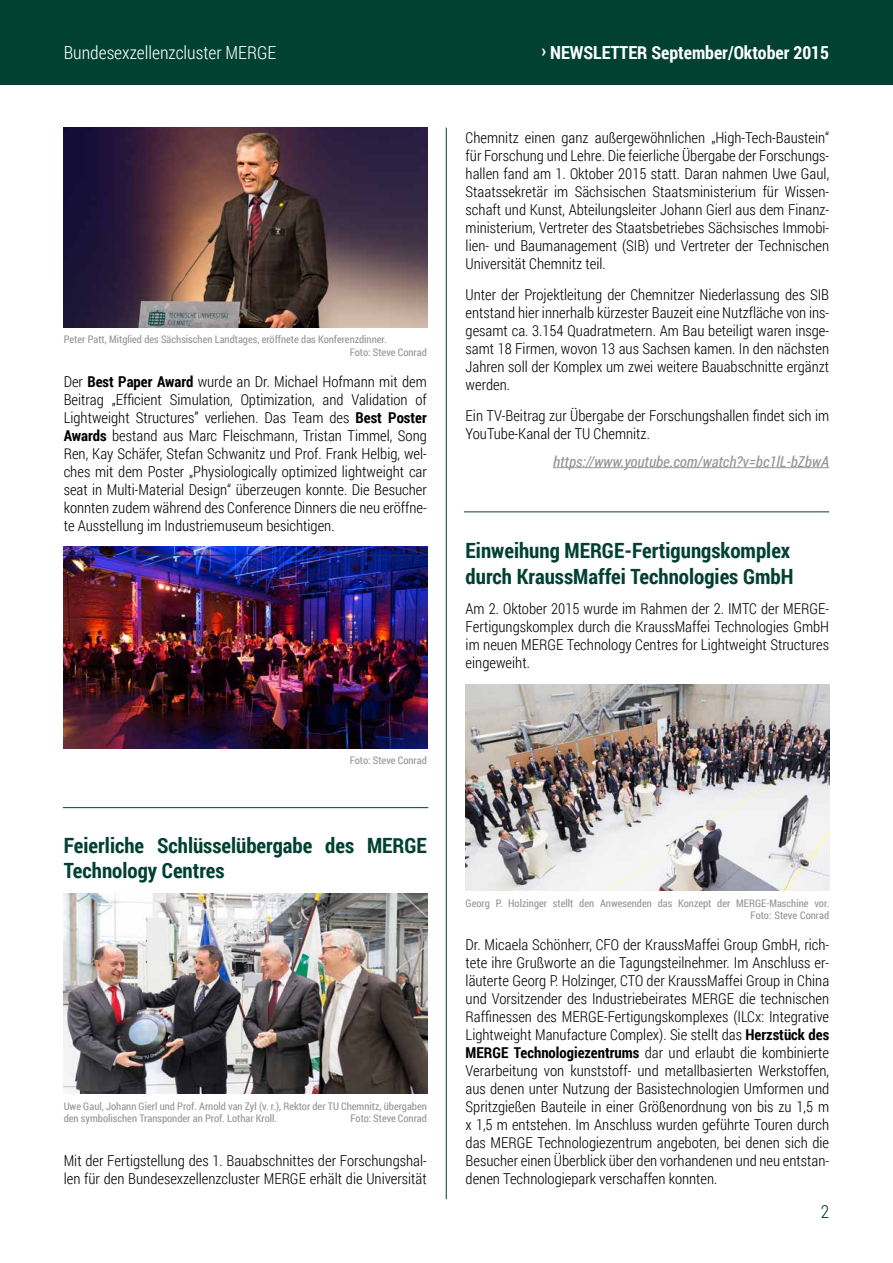
<style>
.page{position:relative;width:893px;height:1263px;background:#fff}
.page>*{position:absolute;margin:0;border:0;box-sizing:border-box;transform-origin:0 0}
.t1{font:700 21px/25.2px "Roboto Condensed";color:#004131}
.t2{font:700 18px "Roboto Condensed";color:#fff}
.t3{font:300 18px "Roboto Condensed";color:#fff}
.t4{font:300 18px "Roboto Condensed";color:#004131}
.t5{font:300 15px/18px "Roboto Condensed";color:#000;text-align:justify}
.t6{font:italic 15px "Roboto Condensed";color:#939598}
.t7{font:10.5px/12.6px "Roboto Condensed";color:#939598}
.s1{font-weight:700}
</style>
<div class="page">
<div style="left:0;top:0;width:893px;height:85px;background:#004131"></div>
<hr style="left:446px;top:128px;width:1px;height:1071px;background:#004131">
<img style="left:64px;top:128px;width:363px;height:199px">
<img style="left:64px;top:547px;width:363px;height:202px">
<img style="left:64px;top:894px;width:363px;height:200px">
<hr style="left:553px;top:467px;width:276px;height:1px;background:#939598">
<img style="left:466px;top:684px;width:363px;height:207px">
<hr style="left:63px;top:555px;width:365px;height:1px;background:#004131">
<hr style="left:464px;top:511px;width:365px;height:1px;background:#004131">
<hr style="left:63px;top:807px;width:365px;height:1px;background:#004131">
<p class="t3" style="left:64px;top:40px;width:214px">Bundesexzellenzcluster MERGE</p>
<p class="t2" style="left:541px;top:40px;width:289px">› NEWSLETTER September/Oktober 2015</p>
<p class="t7" style="left:350px;top:333px;width:79px;text-indent:-286px">Peter Patt, Mitglied des Sächsischen Landtages, eröffnete das Konferenzdinner.<br>Foto: Steve Conrad</p>
<p class="t5" style="left:64px;top:372px;width:365px">Der <span class="s1">Best Paper Award</span> wurde an Dr. Michael Hofmann mit dem Beitrag „Efficient Simulation, Optimization, and Validation of Lightweight Structures” verliehen. Das Team des <span class="s1">Best Poster Awards</span> bestand aus Marc Fleischmann, Tristan Timmel, Song Ren, Kay Schäfer, Stefan Schwanitz und Prof. Frank Helbig, wel&shy;ches mit dem Poster „Physiologically optimized lightweight car seat in Multi-Material Design“ überzeugen konnte. Die Besucher konnten zudem während des Conference Dinners die neu eröffne&shy;te Ausstellung im Industriemuseum besichtigen.</p>
<p class="t7" style="left:350px;top:754px;width:79px">Foto: Steve Conrad</p>
<h1 class="t1" style="left:64px;top:832px;width:365px">Feierliche Schlüsselübergabe des MERGE<br>Technology Centres</h1>
<p class="t7" style="left:64px;top:1099px;width:365px">Uwe Gaul, Johann Gierl und Prof. Arnold van Zyl (v. r.), Rektor der TU Chemnitz, übergaben den symbolischen Transponder an Prof. Lothar Kroll.</p>
<p class="t7" style="left:350px;top:1112px;width:78px">Foto: Steve Conrad</p>
<p class="t5" style="left:64px;top:1151px;width:365px">Mit der Fertigstellung des 1. Bauabschnittes der Forschungshal&shy;len für den Bundesexzellenzcluster MERGE erhält die Universität</p>
<p class="t5" style="left:466px;top:128px;width:365px">Chemnitz einen ganz außergewöhnlichen „High-Tech-Baustein“ für Forschung und Lehre. Die feierliche Übergabe der Forschungs&shy;hallen fand am 1. Oktober 2015 statt. Daran nahmen Uwe Gaul, Staatssekretär im Sächsischen Staatsministerium für Wissen&shy;schaft und Kunst, Abteilungsleiter Johann Gierl aus dem Finanz&shy;ministerium, Vertreter des Staatsbetriebes Sächsisches Immobi&shy;lien- und Baumanagement (SIB) und Vertreter der Technischen Universität Chemnitz teil.</p>
<p class="t5" style="left:466px;top:285px;width:365px">Unter der Projektleitung der Chemnitzer Niederlassung des SIB entstand hier innerhalb kürzester Bauzeit eine Nutzfläche von ins&shy;gesamt ca. 3.154 Quadratmetern. Am Bau beteiligt waren insge&shy;samt 18 Firmen, wovon 13 aus Sachsen kamen. In den nächsten Jahren soll der Komplex um zwei weitere Bauabschnitte ergänzt werden.</p>
<p class="t5" style="left:466px;top:406px;width:365px">Ein TV-Beitrag zur Übergabe der Forschungshallen findet sich im<br>YouTube-Kanal der TU Chemnitz.</p>
<p class="t6" style="left:553px;top:451px;width:278px">https://www.youtube.com/watch?v=bc1lL-bZbwA</p>
<h1 class="t1" style="left:466px;top:538px;width:329px">Einweihung MERGE-Fertigungskomplex durch KraussMaffei Technologies GmbH</h1>
<p class="t5" style="left:466px;top:600px;width:365px">Am 2. Oktober 2015 wurde im Rahmen der 2. IMTC der MERGE-Fertigungskomplex durch die KraussMaffei Technologies GmbH im neuen MERGE Technology Centres for Lightweight Structures eingeweiht.</p>
<p class="t7" style="left:466px;top:896px;width:365px;text-align:right">Georg P. Holzinger stellt den Anwesenden das Konzept der MERGE-Maschine vor.<br>Foto: Steve Conrad</p>
<p class="t5" style="left:466px;top:935px;width:365px">Dr. Micaela Schönherr, CFO der KraussMaffei Group GmbH, rich&shy;tete ihre Grußworte an die Tagungsteilnehmer. Im Anschluss er&shy;läuterte Georg P. Holzinger, CTO der KraussMaffei Group in China und Vorsitzender des Industriebeirates MERGE die technischen Raffinessen des MERGE-Fertigungskomplexes (ILCx: Integrative Lightweight Manufacture Complex). Sie stellt das <span class="s1">Herzstück des MERGE Technologiezentrums</span> dar und erlaubt die kombinierte Verarbeitung von kunststoff- und metallbasierten Werkstoffen, aus denen unter Nutzung der Basistechnologien Umformen und Spritzgießen Bauteile in einer Größenordnung von bis zu 1,5 m x 1,5 m entstehen. Im Anschluss wurden geführte Touren durch das MERGE Technologiezentrum angeboten, bei denen sich die Besucher einen Überblick über den vorhandenen und neu entstan&shy;denen Technologiepark verschaffen konnten.</p>
<p class="t4" style="left:821px;top:1199px;width:10px">2</p>
</div>
